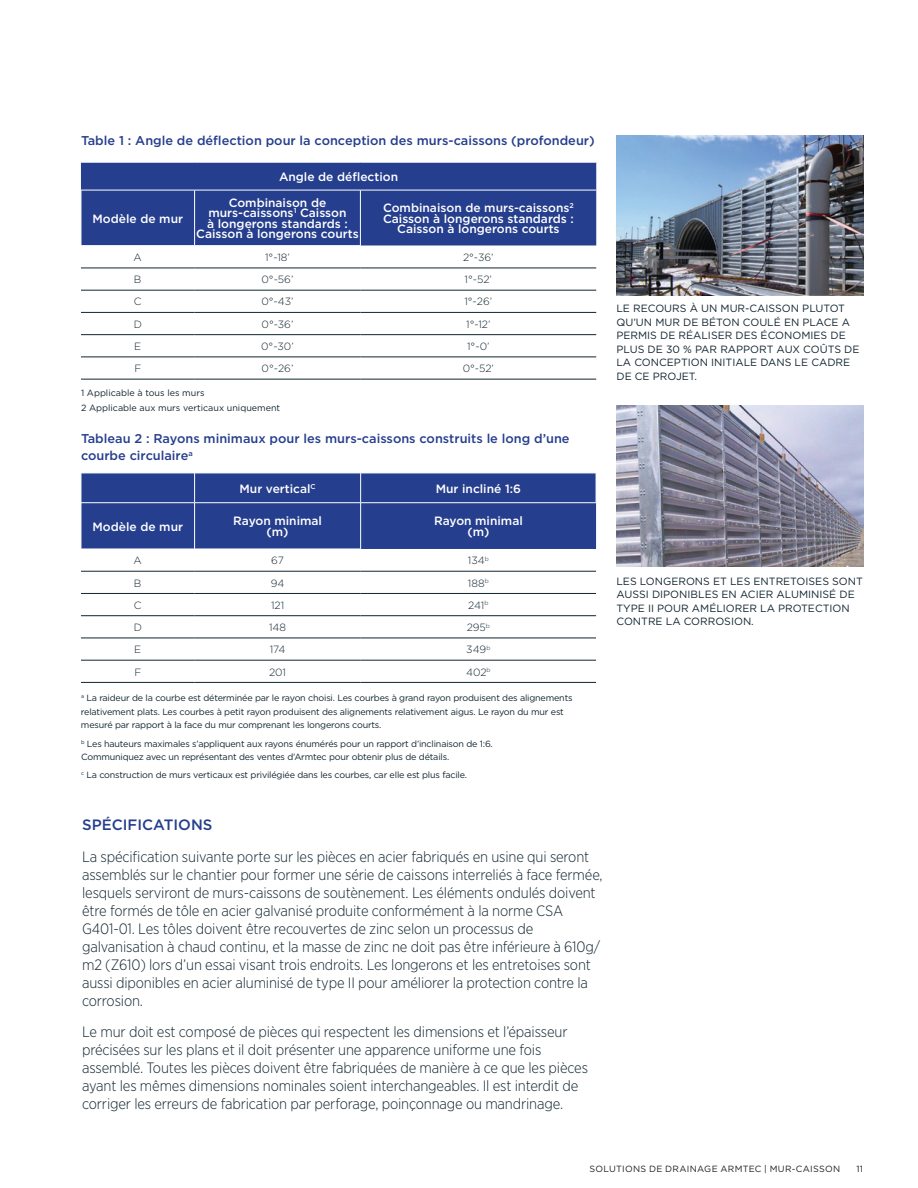
<style>
.page{position:relative;width:918px;height:1188px;background:#fff}
.page>*{position:absolute;margin:0;border:0;box-sizing:border-box;transform-origin:0 0}
.t1{font:300 15px/18px "Gotham Narrow";letter-spacing:-.01em;color:#112530}
.t2{font:500 15px "Gotham";color:#253e8d}
.t3{font:500 12.75px/16.5px "Gotham";color:#253e8d}
.t4{font:500 12px/10.5px "Gotham";color:#fff;text-align:center}
.t5{font:10.5px/13.5px "Gotham";color:#112530}
.t6{font:300 10.5px "Gotham";color:#112530}
.t7{font:9px/13.5px "Gotham";letter-spacing:-.02em;color:#112530}
.t8{font:9px/15px "Gotham";color:#112530}
.t9{font:9px "Gotham";letter-spacing:.03em;color:#231f20}
</style>
<div class="page">
<div style="left:81px;top:163px;width:515px;height:83px;background:#253e8d"></div>
<svg style="left:81px;top:267px;width:515px;height:112px"></svg>
<hr style="left:81px;top:268px;width:114px;height:1px;background:#112530">
<hr style="left:195px;top:268px;width:165px;height:1px;background:#112530">
<hr style="left:360px;top:268px;width:236px;height:1px;background:#112530">
<hr style="left:81px;top:290px;width:114px;height:1px;background:#112530">
<hr style="left:195px;top:290px;width:165px;height:1px;background:#112530">
<hr style="left:360px;top:290px;width:236px;height:1px;background:#112530">
<hr style="left:81px;top:312px;width:114px;height:1px;background:#112530">
<hr style="left:195px;top:312px;width:165px;height:1px;background:#112530">
<hr style="left:360px;top:312px;width:236px;height:1px;background:#112530">
<hr style="left:81px;top:334px;width:114px;height:1px;background:#112530">
<hr style="left:195px;top:334px;width:165px;height:1px;background:#112530">
<hr style="left:360px;top:334px;width:236px;height:1px;background:#112530">
<hr style="left:81px;top:357px;width:114px;height:1px;background:#112530">
<hr style="left:195px;top:357px;width:165px;height:1px;background:#112530">
<hr style="left:360px;top:357px;width:236px;height:1px;background:#112530">
<hr style="left:81px;top:379px;width:114px;height:1px;background:#112530">
<hr style="left:195px;top:379px;width:165px;height:1px;background:#112530">
<hr style="left:360px;top:379px;width:236px;height:1px;background:#112530">
<hr style="left:360px;top:190px;width:236px;height:1px;background:#fff">
<hr style="left:81px;top:190px;width:114px;height:1px;background:#fff">
<hr style="left:81px;top:190px;width:1px;height:56px;background:#fff">
<hr style="left:195px;top:190px;width:165px;height:1px;background:#fff">
<hr style="left:194px;top:190px;width:1px;height:56px;background:#fff">
<hr style="left:360px;top:190px;width:1px;height:56px;background:#fff">
<hr style="left:81px;top:245px;width:114px;height:1px;background:#fff">
<hr style="left:195px;top:245px;width:166px;height:1px;background:#fff">
<div style="left:82px;top:474px;width:514px;height:75px;background:#253e8d"></div>
<svg style="left:81px;top:570px;width:515px;height:112px"></svg>
<hr style="left:81px;top:571px;width:114px;height:1px;background:#112530">
<hr style="left:195px;top:571px;width:166px;height:1px;background:#112530">
<hr style="left:361px;top:571px;width:235px;height:1px;background:#112530">
<hr style="left:81px;top:593px;width:114px;height:1px;background:#112530">
<hr style="left:195px;top:593px;width:166px;height:1px;background:#112530">
<hr style="left:361px;top:593px;width:235px;height:1px;background:#112530">
<hr style="left:81px;top:615px;width:114px;height:1px;background:#112530">
<hr style="left:195px;top:615px;width:166px;height:1px;background:#112530">
<hr style="left:361px;top:615px;width:235px;height:1px;background:#112530">
<hr style="left:81px;top:638px;width:114px;height:1px;background:#112530">
<hr style="left:195px;top:638px;width:166px;height:1px;background:#112530">
<hr style="left:361px;top:638px;width:235px;height:1px;background:#112530">
<hr style="left:81px;top:660px;width:114px;height:1px;background:#112530">
<hr style="left:195px;top:660px;width:166px;height:1px;background:#112530">
<hr style="left:361px;top:660px;width:235px;height:1px;background:#112530">
<hr style="left:81px;top:682px;width:114px;height:1px;background:#112530">
<hr style="left:195px;top:682px;width:166px;height:1px;background:#112530">
<hr style="left:361px;top:682px;width:235px;height:1px;background:#112530">
<hr style="left:194px;top:503px;width:1px;height:46px;background:#fff">
<hr style="left:360px;top:503px;width:1px;height:46px;background:#fff">
<hr style="left:194px;top:473px;width:1px;height:30px;background:#fff">
<hr style="left:360px;top:473px;width:1px;height:30px;background:#fff">
<hr style="left:81px;top:502px;width:114px;height:1px;background:#fff">
<hr style="left:195px;top:502px;width:166px;height:1px;background:#fff">
<hr style="left:361px;top:502px;width:235px;height:1px;background:#fff">
<img style="left:616px;top:135px;width:248px;height:161px">
<img style="left:616px;top:406px;width:248px;height:160px">
<p class="t3" style="left:81px;top:132px;width:515px">Table 1 : Angle de déflection pour la conception des murs-caissons (profondeur)</p>
<p class="t4" style="left:279px;top:171px;width:121px">Angle de déflection</p>
<p class="t4" style="left:92px;top:213px;width:92px">Modèle de mur</p>
<p class="t4" style="left:196px;top:197px;width:164px">Combinaison de murs-caissons<sup>1</sup> Caisson<br>à longerons standards :<br>Caisson à longerons courts</p>
<p class="t4" style="left:383px;top:203px;width:192px">Combinaison de murs-caissons<sup>2<br></sup>Caisson à longerons standards :<br>Caisson à longerons courts</p>
<p class="t6" style="left:134px;top:251px;width:10px">A</p>
<p class="t6" style="left:265px;top:251px;width:26px">1°-18’</p>
<p class="t6" style="left:463px;top:251px;width:32px">2°-36’</p>
<p class="t6" style="left:134px;top:273px;width:9px">B</p>
<p class="t6" style="left:262px;top:273px;width:33px">0°-56’</p>
<p class="t6" style="left:465px;top:273px;width:29px">1°-52’</p>
<p class="t6" style="left:134px;top:295px;width:9px">C</p>
<p class="t6" style="left:261px;top:295px;width:34px">0°-43’</p>
<p class="t6" style="left:464px;top:295px;width:29px">1°-26’</p>
<p class="t6" style="left:134px;top:317px;width:10px">D</p>
<p class="t6" style="left:262px;top:317px;width:33px">0°-36’</p>
<p class="t6" style="left:466px;top:317px;width:26px">1°-12’</p>
<p class="t6" style="left:134px;top:340px;width:9px">E</p>
<p class="t6" style="left:261px;top:340px;width:34px">0°-30’</p>
<p class="t6" style="left:467px;top:340px;width:24px">1°-0’</p>
<p class="t6" style="left:134px;top:362px;width:8px">F</p>
<p class="t6" style="left:262px;top:362px;width:33px">0°-26’</p>
<p class="t6" style="left:463px;top:362px;width:33px">0°-52’</p>
<p class="t8" style="left:81px;top:385px;width:201px">1 Applicable à tous les murs<br>2 Applicable aux murs verticaux uniquement</p>
<p class="t3" style="left:81px;top:430px;width:490px">Tableau 2 : Rayons minimaux pour les murs-caissons construits le long d’une courbe circulaire<sup>a</sup></p>
<p class="t4" style="left:239px;top:483px;width:78px">Mur vertical<sup>C</sup></p>
<p class="t4" style="left:436px;top:483px;width:87px">Mur incliné 1:6</p>
<p class="t4" style="left:92px;top:521px;width:92px">Modèle de mur</p>
<p class="t4" style="left:233px;top:516px;width:90px">Rayon minimal (m)</p>
<p class="t4" style="left:434px;top:516px;width:90px">Rayon minimal (m)</p>
<p class="t6" style="left:134px;top:554px;width:10px">A</p>
<p class="t6" style="left:271px;top:554px;width:14px">67</p>
<p class="t6" style="left:468px;top:554px;width:22px">134<sup>b</sup></p>
<p class="t6" style="left:134px;top:576px;width:9px">B</p>
<p class="t6" style="left:271px;top:576px;width:15px">94</p>
<p class="t6" style="left:468px;top:576px;width:22px">188<sup>b</sup></p>
<p class="t6" style="left:134px;top:598px;width:9px">C</p>
<p class="t6" style="left:271px;top:598px;width:15px">121</p>
<p class="t6" style="left:468px;top:598px;width:22px">241<sup>b</sup></p>
<p class="t6" style="left:134px;top:621px;width:10px">D</p>
<p class="t6" style="left:269px;top:621px;width:19px">148</p>
<p class="t6" style="left:467px;top:621px;width:25px">295<sup>b</sup></p>
<p class="t6" style="left:134px;top:643px;width:9px">E</p>
<p class="t6" style="left:270px;top:643px;width:17px">174</p>
<p class="t6" style="left:466px;top:643px;width:26px">349<sup>b</sup></p>
<p class="t6" style="left:134px;top:665px;width:8px">F</p>
<p class="t6" style="left:269px;top:665px;width:19px">201</p>
<p class="t6" style="left:466px;top:665px;width:26px">402<sup>b</sup></p>
<p class="t7" style="left:81px;top:691px;width:493px"><sup>a</sup> La raideur de la courbe est déterminée par le rayon choisi. Les courbes à grand rayon produisent des alignements relativement plats. Les courbes à petit rayon produisent des alignements relativement aigus. Le rayon du mur est mesuré par rapport à la face du mur comprenant les longerons courts.</p>
<p class="t7" style="left:81px;top:736px;width:413px"><sup>b</sup> Les hauteurs maximales s’appliquent aux rayons énumérés pour un rapport d’inclinaison de 1:6.<br>Communiquez avec un représentant des ventes d’Armtec pour obtenir plus de détails.</p>
<p class="t7" style="left:81px;top:768px;width:387px"><sup>c</sup> La construction de murs verticaux est privilégiée dans les courbes, car elle est plus facile.</p>
<p class="t2" style="left:82px;top:815px;width:132px">SPÉCIFICATIONS</p>
<p class="t1" style="left:82px;top:847px;width:522px">La spécification suivante porte sur les pièces en acier fabriqués en usine qui seront assemblés sur le chantier pour former une série de caissons interreliés à face fermée, lesquels serviront de murs-caissons de soutènement. Les éléments ondulés doivent être formés de tôle en acier galvanisé produite conformément à la norme CSA G401-01. Les tôles doivent être recouvertes de zinc selon un processus de galvanisation à chaud continu, et la masse de zinc ne doit pas être inférieure à 610g/ m2 (Z610) lors d’un essai visant trois endroits. Les longerons et les entretoises sont aussi diponibles en acier aluminisé de type II pour améliorer la protection contre la corrosion.</p>
<p class="t1" style="left:82px;top:1022px;width:507px">Le mur doit est composé de pièces qui respectent les dimensions et l’épaisseur précisées sur les plans et il doit présenter une apparence uniforme une fois assemblé. Toutes les pièces doivent être fabriquées de manière à ce que les pièces ayant les mêmes dimensions nominales soient interchangeables. Il est interdit de corriger les erreurs de fabrication par perforage, poinçonnage ou mandrinage.</p>
<p class="t5" style="left:616px;top:302px;width:245px">LE RECOURS À UN MUR-CAISSON PLUTOT<br>QU’UN MUR DE BÉTON COULÉ EN PLACE A<br>PERMIS DE RÉALISER DES ÉCONOMIES DE<br>PLUS DE 30 % PAR RAPPORT AUX COÛTS DE<br>LA CONCEPTION INITIALE DANS LE CADRE<br>DE CE PROJET.</p>
<p class="t5" style="left:616px;top:574px;width:248px">LES LONGERONS ET LES ENTRETOISES SONT AUSSI DIPONIBLES EN ACIER ALUMINISÉ DE TYPE II POUR AMÉLIORER LA PROTECTION CONTRE LA CORROSION.</p>
<p class="t9" style="left:590px;top:1163px;width:252px">SOLUTIONS DE DRAINAGE ARMTEC | MUR-CAISSON</p>
<p class="t9" style="left:856px;top:1163px;width:8px">11</p>
</div>
